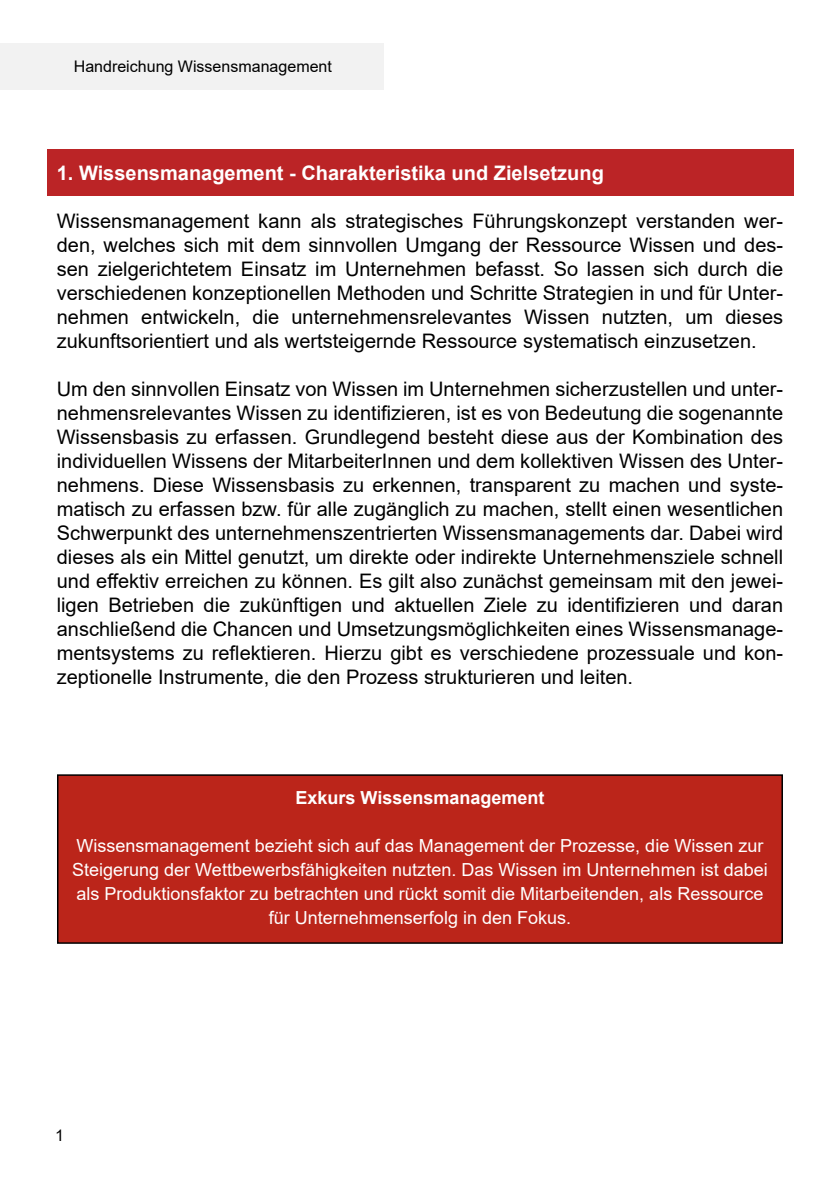
<style>
.page{position:relative;width:840px;height:1191px;background:#fff}
.page>*{position:absolute;margin:0;border:0;box-sizing:border-box;transform-origin:0 0}
.t1{font:20px/24px "Arial";color:#000;text-align:justify}
.t2{font:700 20px "Arial";color:#fff}
.t3{font:18px/24px "Arial";color:#fff;text-align:center}
.t4{font:700 18px "Arial";color:#fff}
.t5{font:16px "Arial";color:#000}
</style>
<div class="page">
<div style="left:0;top:44px;width:383px;height:46px;background:#f2f2f2"></div>
<div style="left:47px;top:149px;width:745px;height:46px;background:#bb2426"></div>
<div style="left:58px;top:775px;width:723px;height:168px;background:#bb251a"></div>
<div style="left:57px;top:774px;width:725px;height:169px;border:2px solid #000"></div>
<p class="t5" style="left:74px;top:55px;width:259px">Handreichung Wissensmanagement</p>
<p class="t2" style="left:57px;top:159px;width:548px">1. Wissensmanagement - Charakteristika und Zielsetzung</p>
<p class="t1" style="left:57px;top:209px;width:727px">Wissensmanagement kann als strategisches Führungskonzept verstanden wer&shy;den, welches sich mit dem sinnvollen Umgang der Ressource Wissen und des&shy;sen zielgerichtetem Einsatz im Unternehmen befasst. So lassen sich durch die verschiedenen konzeptionellen Methoden und Schritte Strategien in und für Unter&shy;nehmen entwickeln, die unternehmensrelevantes Wissen nutzten, um dieses zukunftsorientiert und als wertsteigernde Ressource systematisch einzusetzen.</p>
<p class="t1" style="left:57px;top:377px;width:727px">Um den sinnvollen Einsatz von Wissen im Unternehmen sicherzustellen und unter&shy;nehmensrelevantes Wissen zu identifizieren, ist es von Bedeutung die sogenannte Wissensbasis zu erfassen. Grundlegend besteht diese aus der Kombination des individuellen Wissens der MitarbeiterInnen und dem kollektiven Wissen des Unter&shy;nehmens. Diese Wissensbasis zu erkennen, transparent zu machen und syste&shy;matisch zu erfassen bzw. für alle zugänglich zu machen, stellt einen wesentlichen Schwerpunkt des unternehmenszentrierten Wissensmanagements dar. Dabei wird dieses als ein Mittel genutzt, um direkte oder indirekte Unternehmensziele schnell und effektiv erreichen zu können. Es gilt also zunächst gemeinsam mit den jewei&shy;ligen Betrieben die zukünftigen und aktuellen Ziele zu identifizieren und daran anschließend die Chancen und Umsetzungsmöglichkeiten eines Wissensmanage&shy;mentsystems zu reflektieren. Hierzu gibt es verschiedene prozessuale und kon&shy;zeptionelle Instrumente, die den Prozess strukturieren und leiten.</p>
<p class="t4" style="left:295px;top:785px;width:250px">Exkurs Wissensmanagement</p>
<p class="t3" style="left:72px;top:834px;width:696px">Wissensmanagement bezieht sich auf das Management der Prozesse, die Wissen zur Steigerung der Wettbewerbsfähigkeiten nutzten. Das Wissen im Unternehmen ist dabei als Produktionsfaktor zu betrachten und rückt somit die Mitarbeitenden, als Ressource für Unternehmenserfolg in den Fokus.</p>
<p class="t5" style="left:55px;top:1123px;width:10px">1</p>
</div>
